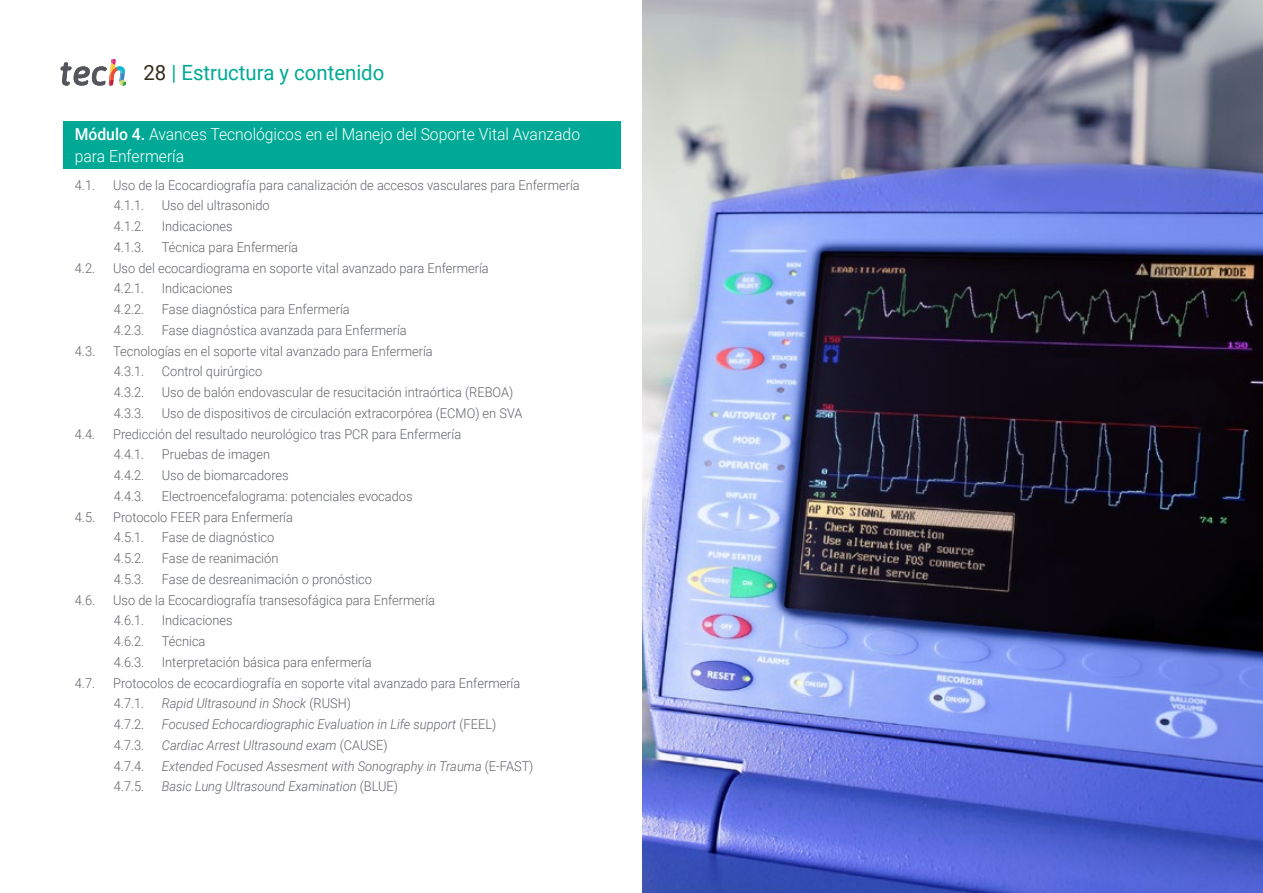
<style>
.page{position:relative;width:1263px;height:893px;background:#fff}
.page>*{position:absolute;margin:0;border:0;box-sizing:border-box;transform-origin:0 0}
.t1{font:21px "Roboto";color:#00a996}
.t2{font:300 16.5px/22.5px "Roboto";color:#fff;scale:.95 1}
.t3{font:300 13.5px/20.7px "Roboto";color:#61646a;scale:.95 1}
.t4{font:italic 300 13.5px "Roboto";color:#61646a;scale:.95 1}
.s1{color:#312e20}
.s2{font-weight:500}
.s3{font-style:normal}
</style>
<div class="page">
<div style="left:64px;top:121px;width:557px;height:48px;background:#00a996"></div>
<img style="left:642px;top:0;width:621px;height:893px">
<svg style="left:61px;top:59px;width:65px;height:27px"></svg>
<h1 class="t1" style="left:144px;top:57px;width:242px"><span class="s1">28</span> | Estructura y contenido</h1>
<p class="t2" style="left:75px;top:122px;width:533px"><span class="s2">Módulo 4.</span> Avances Tecnológicos en el Manejo del Soporte Vital Avanzado para Enfermería</p>
<p class="t3" style="left:75px;top:174px;width:23px">4.1.</p>
<p class="t3" style="left:113px;top:174px;width:493px">Uso de la Ecocardiografía para canalización de accesos vasculares para Enfermería<br>4.1.1.</p>
<p class="t3" style="left:162px;top:195px;width:115px">Uso del ultrasonido</p>
<p class="t3" style="left:114px;top:215px;width:34px">4.1.2.</p>
<p class="t3" style="left:162px;top:215px;width:76px">Indicaciones</p>
<p class="t3" style="left:114px;top:236px;width:34px">4.1.3.</p>
<p class="t3" style="left:162px;top:236px;width:145px">Técnica para Enfermería</p>
<p class="t3" style="left:75px;top:257px;width:23px">4.2.</p>
<p class="t3" style="left:113px;top:257px;width:397px">Uso del ecocardiograma en soporte vital avanzado para Enfermería<br>4.2.1.</p>
<p class="t3" style="left:162px;top:278px;width:76px">Indicaciones</p>
<p class="t3" style="left:114px;top:298px;width:34px">4.2.2.</p>
<p class="t3" style="left:162px;top:298px;width:199px">Fase diagnóstica para Enfermería</p>
<p class="t3" style="left:114px;top:319px;width:34px">4.2.3.</p>
<p class="t3" style="left:162px;top:319px;width:259px">Fase diagnóstica avanzada para Enfermería</p>
<p class="t3" style="left:75px;top:340px;width:23px">4.3.</p>
<p class="t3" style="left:113px;top:340px;width:338px">Tecnologías en el soporte vital avanzado para Enfermería<br>4.3.1.</p>
<p class="t3" style="left:162px;top:361px;width:107px">Control quirúrgico</p>
<p class="t3" style="left:114px;top:381px;width:34px">4.3.2.</p>
<p class="t3" style="left:162px;top:381px;width:371px">Uso de balón endovascular de resucitación intraórtica (REBOA)</p>
<p class="t3" style="left:114px;top:402px;width:34px">4.3.3.</p>
<p class="t3" style="left:162px;top:402px;width:381px">Uso de dispositivos de circulación extracorpórea (ECMO) en SVA</p>
<p class="t3" style="left:75px;top:423px;width:23px">4.4.</p>
<p class="t3" style="left:113px;top:423px;width:368px">Predicción del resultado neurológico tras PCR para Enfermería<br>4.4.1.</p>
<p class="t3" style="left:162px;top:444px;width:115px">Pruebas de imagen</p>
<p class="t3" style="left:114px;top:464px;width:34px">4.4.2.</p>
<p class="t3" style="left:162px;top:464px;width:135px">Uso de biomarcadores</p>
<p class="t3" style="left:114px;top:485px;width:34px">4.4.3.</p>
<p class="t3" style="left:162px;top:485px;width:265px">Electroencefalograma: potenciales evocados</p>
<p class="t3" style="left:75px;top:506px;width:23px">4.5.</p>
<p class="t3" style="left:113px;top:506px;width:191px">Protocolo FEER para Enfermería<br>4.5.1.</p>
<p class="t3" style="left:162px;top:527px;width:120px">Fase de diagnóstico</p>
<p class="t3" style="left:114px;top:547px;width:34px">4.5.2.</p>
<p class="t3" style="left:162px;top:547px;width:124px">Fase de reanimación</p>
<p class="t3" style="left:114px;top:568px;width:34px">4.5.3.</p>
<p class="t3" style="left:162px;top:568px;width:223px">Fase de desreanimación o pronóstico</p>
<p class="t3" style="left:75px;top:589px;width:23px">4.6.</p>
<p class="t3" style="left:113px;top:589px;width:340px">Uso de la Ecocardiografía transesofágica para Enfermería<br>4.6.1.</p>
<p class="t3" style="left:162px;top:610px;width:76px">Indicaciones</p>
<p class="t3" style="left:114px;top:630px;width:34px">4.6.2.</p>
<p class="t3" style="left:162px;top:630px;width:47px">Técnica</p>
<p class="t3" style="left:114px;top:651px;width:34px">4.6.3.</p>
<p class="t3" style="left:162px;top:651px;width:223px">Interpretación básica para enfermería</p>
<p class="t3" style="left:75px;top:672px;width:23px">4.7.</p>
<p class="t3" style="left:113px;top:672px;width:430px">Protocolos de ecocardiografía en soporte vital avanzado para Enfermería<br>4.7.1.</p>
<p class="t4" style="left:162px;top:694px;width:201px">Rapid Ultrasound in Shock <span class="s3">(RUSH)</span></p>
<p class="t3" style="left:114px;top:713px;width:34px">4.7.2.</p>
<p class="t4" style="left:162px;top:715px;width:354px">Focused Echocardiographic Evaluation in Life support <span class="s3">(FEEL)</span></p>
<p class="t3" style="left:114px;top:734px;width:34px">4.7.3.</p>
<p class="t4" style="left:162px;top:736px;width:239px">Cardiac Arrest Ultrasound exam <span class="s3">(CAUSE)</span></p>
<p class="t3" style="left:114px;top:755px;width:34px">4.7.4.</p>
<p class="t4" style="left:162px;top:756px;width:393px">Extended Focused Assesment with Sonography in Trauma <span class="s3">(E-FAST)</span></p>
<p class="t3" style="left:114px;top:776px;width:34px">4.7.5.</p>
<p class="t4" style="left:162px;top:777px;width:250px">Basic Lung Ultrasound Examination <span class="s3">(BLUE)</span></p>
</div>
